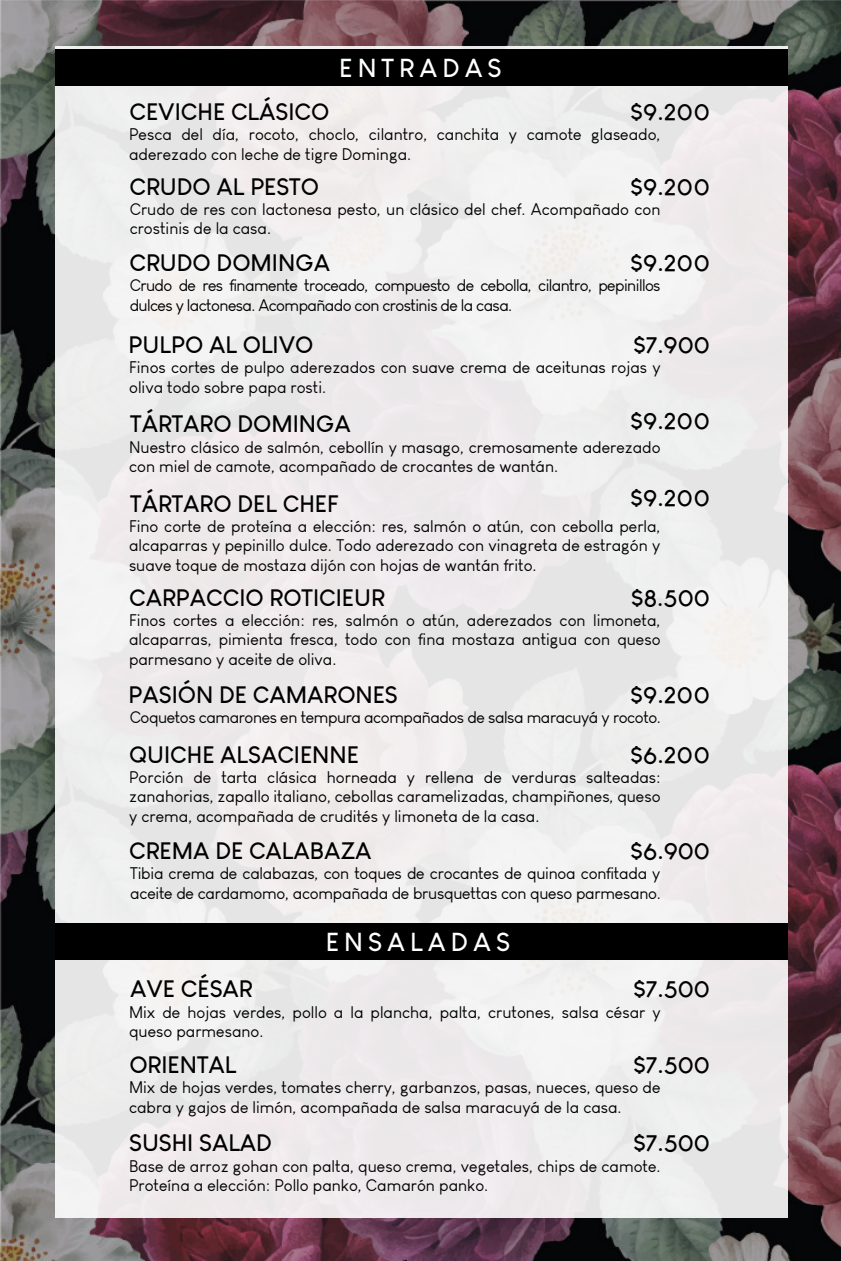
<style>
.page{position:relative;width:841px;height:1261px;background:#fff}
.page>*{position:absolute;margin:0;border:0;box-sizing:border-box;transform-origin:0 0}
.t1{font:700 25.5px "Louis George Cafe";letter-spacing:.2em;color:#fff}
.t2{font:700 23.4px "Louis George Cafe";color:#000}
.t3{font:16.5px/19.5px "Louis George Cafe";color:#000}
.t4{font:16.5px/19.5px "Louis George Cafe";letter-spacing:-.035em;color:#000}
.t5{font:16.5px "Louis George Cafe";letter-spacing:-.025em;color:#000}
</style>
<div class="page">
<img style="left:0;top:0;width:841px;height:1261px">
<div style="left:55px;top:46px;width:733px;height:1172px;background:#eeecec"></div>
<div style="left:55px;top:49px;width:733px;height:37px;background:#000"></div>
<div style="left:55px;top:923px;width:733px;height:37px;background:#000"></div>
<h1 class="t1" style="left:339px;top:52px;width:164px">ENTRADAS</h1>
<h2 class="t2" style="left:129px;top:97px;width:201px">CEVICHE CLÁSICO</h2>
<h2 class="t2" style="left:630px;top:97px;width:81px">$9.200</h2>
<p class="t3" style="left:129px;top:125px;width:533px">Pesca del día, rocoto, choclo, cilantro, canchita y camote glaseado, aderezado con leche de tigre Dominga.</p>
<h2 class="t2" style="left:129px;top:172px;width:191px">CRUDO AL PESTO</h2>
<h2 class="t2" style="left:630px;top:172px;width:81px">$9.200</h2>
<p class="t3" style="left:130px;top:199px;width:532px">Crudo de res con lactonesa pesto, un clásico del chef. Acompañado con crostinis de la casa.</p>
<h2 class="t2" style="left:129px;top:248px;width:202px">CRUDO DOMINGA</h2>
<h2 class="t2" style="left:630px;top:248px;width:81px">$9.200</h2>
<p class="t4" style="left:130px;top:276px;width:532px">Crudo de res finamente troceado, compuesto de cebolla, cilantro, pepinillos dulces y lactonesa. Acompañado con crostinis de la casa.</p>
<h2 class="t2" style="left:129px;top:330px;width:186px">PULPO AL OLIVO</h2>
<h2 class="t2" style="left:633px;top:330px;width:78px">$7.900</h2>
<p class="t3" style="left:129px;top:358px;width:533px">Finos cortes de pulpo aderezados con suave crema de aceitunas rojas y oliva todo sobre papa rosti.</p>
<h2 class="t2" style="left:130px;top:409px;width:222px">TÁRTARO DOMINGA</h2>
<h2 class="t2" style="left:630px;top:406px;width:81px">$9.200</h2>
<p class="t3" style="left:129px;top:437px;width:533px">Nuestro clásico de salmón, cebollín y masago, cremosamente aderezado con miel de camote, acompañado de crocantes de wantán.</p>
<h2 class="t2" style="left:130px;top:489px;width:210px">TÁRTARO DEL CHEF</h2>
<h2 class="t2" style="left:630px;top:483px;width:81px">$9.200</h2>
<p class="t3" style="left:129px;top:516px;width:533px;text-align:justify">Fino corte de proteína a elección: res, salmón o atún, con cebolla perla, alcaparras y pepinillo dulce. Todo aderezado con vinagreta de estragón y suave toque de mostaza dijón con hojas de wantán frito.</p>
<h2 class="t2" style="left:129px;top:583px;width:257px">CARPACCIO ROTICIEUR</h2>
<h2 class="t2" style="left:631px;top:583px;width:80px">$8.500</h2>
<p class="t3" style="left:129px;top:610px;width:533px;text-align:justify">Finos cortes a elección: res, salmón o atún, aderezados con limoneta, alcaparras, pimienta fresca, todo con fina mostaza antigua con queso parmesano y aceite de oliva.</p>
<h2 class="t2" style="left:129px;top:680px;width:271px">PASIÓN DE CAMARONES</h2>
<h2 class="t2" style="left:630px;top:680px;width:81px">$9.200</h2>
<p class="t5" style="left:130px;top:707px;width:532px">Coquetos camarones en tempura acompañados de salsa maracuyá y rocoto.</p>
<h2 class="t2" style="left:129px;top:740px;width:231px">QUICHE ALSACIENNE</h2>
<h2 class="t2" style="left:630px;top:740px;width:81px">$6.200</h2>
<p class="t3" style="left:129px;top:767px;width:533px;text-align:justify">Porción de tarta clásica horneada y rellena de verduras salteadas: zanahorias, zapallo italiano, cebollas caramelizadas, champiñones, queso y crema, acompañada de crudités y limoneta de la casa.</p>
<h2 class="t2" style="left:129px;top:836px;width:244px">CREMA DE CALABAZA</h2>
<h2 class="t2" style="left:630px;top:836px;width:81px">$6.900</h2>
<p class="t3" style="left:130px;top:863px;width:532px">Tibia crema de calabazas, con toques de crocantes de quinoa confitada y aceite de cardamomo, acompañada de brusquettas con queso parmesano.</p>
<h1 class="t1" style="left:326px;top:926px;width:186px">ENSALADAS</h1>
<h2 class="t2" style="left:130px;top:974px;width:124px">AVE CÉSAR</h2>
<h2 class="t2" style="left:633px;top:974px;width:78px">$7.500</h2>
<p class="t3" style="left:129px;top:1002px;width:533px">Mix de hojas verdes, pollo a la plancha, palta, crutones, salsa césar y queso parmesano.</p>
<h2 class="t2" style="left:129px;top:1050px;width:108px">ORIENTAL</h2>
<h2 class="t2" style="left:633px;top:1050px;width:78px">$7.500</h2>
<p class="t3" style="left:129px;top:1078px;width:533px">Mix de hojas verdes, tomates cherry, garbanzos, pasas, nueces, queso de cabra y gajos de limón, acompañada de salsa maracuyá de la casa.</p>
<h2 class="t2" style="left:129px;top:1128px;width:144px">SUSHI SALAD</h2>
<h2 class="t2" style="left:633px;top:1128px;width:78px">$7.500</h2>
<p class="t3" style="left:129px;top:1156px;width:533px">Base de arroz gohan con palta, queso crema, vegetales, chips de camote.<br>Proteína a elección: Pollo panko, Camarón panko.</p>
</div>
